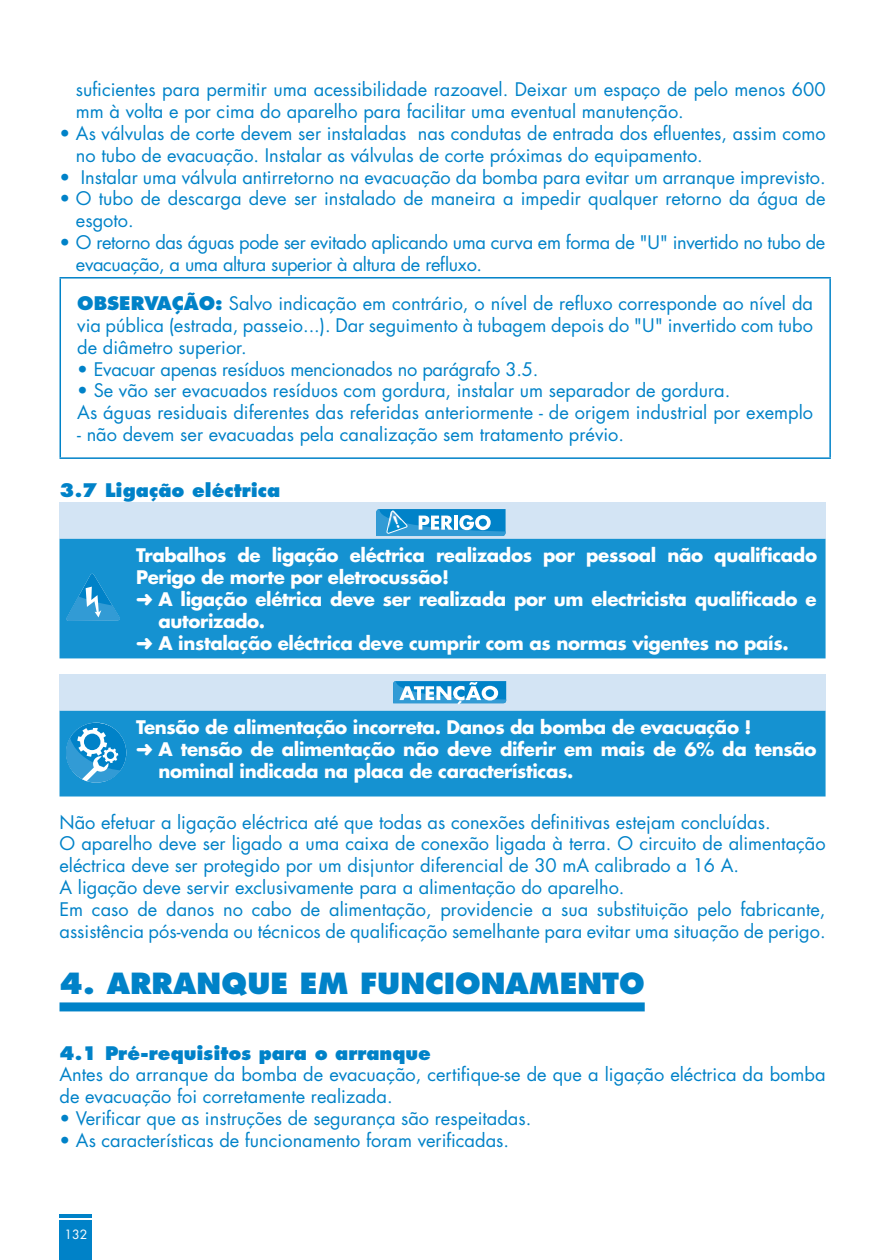
<style>
.page{position:relative;width:889px;height:1260px;background:#fff}
.page>*{position:absolute;margin:0;border:0;box-sizing:border-box;transform-origin:0 0}
.t1{font:800 28.35px "Futura Std";color:#0082c8}
.t2{font:18.15px/21.9px "Futura Std";color:#0082c8}
.t3{font:700 18.15px "Futura Std";letter-spacing:-.02em;color:#fff}
.t4{font:18.15px/21.9px "Futura Std";letter-spacing:-.02em;color:#0082c8}
.t5{font:800 18.15px "Futura Std";color:#0082c8}
.t6{font:12.45px "Futura Std";color:#fff}
.s1{font-weight:800}
</style>
<div class="page">
<div style="left:59px;top:1220px;width:33px;height:39px;background:#0082c8"></div>
<svg style="left:59px;top:1214px;width:33px;height:3px"></svg>
<div style="left:59px;top:1002px;width:585px;height:9px;background:#0082c8"></div>
<hr style="left:59px;top:277px;width:771px;height:1px;background:#0082c8">
<hr style="left:59px;top:278px;width:2px;height:179px;background:#0082c8">
<hr style="left:829px;top:278px;width:1px;height:179px;background:#0082c8">
<hr style="left:59px;top:457px;width:771px;height:2px;background:#0082c8">
<div style="left:59px;top:502px;width:766px;height:37px;background:#d3e4f4"></div>
<div style="left:59px;top:539px;width:766px;height:119px;background:#1592d1"></div>
<svg style="left:66px;top:573px;width:54px;height:48px;background:#2b9ad4"></svg>
<div style="left:59px;top:674px;width:766px;height:36px;background:#d3e4f4"></div>
<div style="left:59px;top:710px;width:766px;height:86px;background:#1592d1"></div>
<svg style="left:66px;top:722px;width:60px;height:60px;background:#3ea1d6"></svg>
<svg style="left:376px;top:509px;width:129px;height:27px;background:#45a4d7"></svg>
<svg style="left:393px;top:681px;width:113px;height:23px;background:#61b1dd"></svg>
<p class="t2" style="left:76px;top:78px;width:750px">suficientes para permitir uma acessibilidade razoavel. Deixar um espaço de pelo menos 600 mm à volta e por cima do aparelho para facilitar uma eventual manutenção.</p>
<p class="t2" style="left:76px;top:122px;width:751px;text-indent:-16px">• As válvulas de corte devem ser instaladas nas condutas de entrada dos efluentes, assim como no tubo de evacuação. Instalar as válvulas de corte próximas do equipamento.</p>
<p class="t2" style="left:59px;top:166px;width:767px">• Instalar uma válvula antirretorno na evacuação da bomba para evitar um arranque imprevisto.</p>
<p class="t2" style="left:76px;top:188px;width:751px;text-indent:-16px">• O tubo de descarga deve ser instalado de maneira a impedir qualquer retorno da água de esgoto.</p>
<p class="t4" style="left:76px;top:232px;width:750px;text-indent:-16px">• O retorno das águas pode ser evitado aplicando uma curva em forma de "U" invertido no tubo de evacuação, a uma altura superior à altura de refluxo.</p>
<p class="t2" style="left:77px;top:292px;width:737px;text-align:justify"><span class="s1">OBSERVAÇÃO:</span> Salvo indicação em contrário, o nível de refluxo corresponde ao nível da via pública (estrada, passeio...). Dar seguimento à tubagem depois do "U" invertido com tubo de diâmetro superior.</p>
<p class="t2" style="left:77px;top:358px;width:462px">• Evacuar apenas resíduos mencionados no parágrafo 3.5.</p>
<p class="t2" style="left:77px;top:380px;width:737px">• Se vão ser evacuados resíduos com gordura, instalar um separador de gordura.<br>As águas residuais diferentes das referidas anteriormente - de origem industrial por exemplo</p>
<p class="t2" style="left:77px;top:423px;width:548px">- não devem ser evacuadas pela canalização sem tratamento prévio.</p>
<p class="t5" style="left:59px;top:478px;width:222px">3.7 Ligação eléctrica</p>
<p class="t3" style="left:136px;top:543px;width:682px">Trabalhos de ligação eléctrica realizados por pessoal não qualificado</p>
<p class="t3" style="left:136px;top:565px;width:314px">Perigo de morte por eletrocussão!</p>
<p class="t3" style="left:136px;top:587px;width:681px">➜ A ligação elétrica deve ser realizada por um electricista qualificado e</p>
<p class="t3" style="left:158px;top:609px;width:108px">autorizado.</p>
<p class="t3" style="left:136px;top:631px;width:653px">➜ A instalação eléctrica deve cumprir com as normas vigentes no país.</p>
<p class="t3" style="left:136px;top:715px;width:616px">Tensão de alimentação incorreta. Danos da bomba de evacuação !</p>
<p class="t3" style="left:136px;top:737px;width:681px">➜ A tensão de alimentação não deve diferir em mais de 6% da tensão</p>
<p class="t3" style="left:158px;top:759px;width:416px">nominal indicada na placa de características.</p>
<p class="t2" style="left:59px;top:811px;width:767px">Não efetuar a ligação eléctrica até que todas as conexões definitivas estejam concluídas.<br>O aparelho deve ser ligado a uma caixa de conexão ligada à terra. O circuito de alimentação eléctrica deve ser protegido por um disjuntor diferencial de 30 mA calibrado a 16 A.<br>A ligação deve servir exclusivamente para a alimentação do aparelho.<br>Em caso de danos no cabo de alimentação, providencie a sua substituição pelo fabricante, assistência pós-venda ou técnicos de qualificação semelhante para evitar uma situação de perigo.</p>
<h1 class="t1" style="left:59px;top:965px;width:586px">4. ARRANQUE EM FUNCIONAMENTO</h1>
<p class="t5" style="left:59px;top:1041px;width:373px">4.1 Pré-requisitos para o arranque</p>
<p class="t2" style="left:59px;top:1063px;width:767px">Antes do arranque da bomba de evacuação, certifique-se de que a ligação eléctrica da bomba de evacuação foi corretamente realizada.</p>
<p class="t2" style="left:59px;top:1107px;width:473px">• Verificar que as instruções de segurança são respeitadas.</p>
<p class="t2" style="left:59px;top:1129px;width:451px">• As características de funcionamento foram verificadas.</p>
<p class="t6" style="left:64px;top:1226px;width:24px">132</p>
</div>
